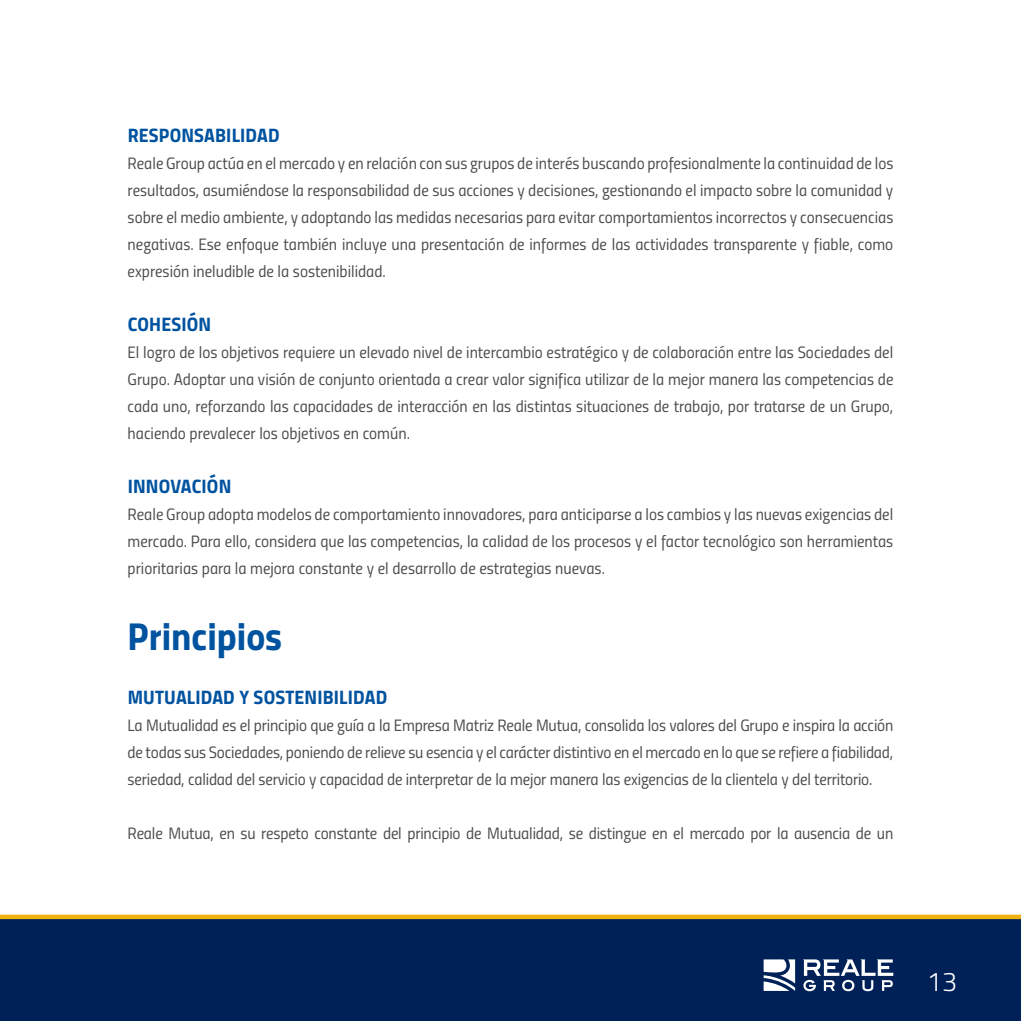
<style>
.page{position:relative;width:1021px;height:1021px;background:#fff}
.page>*{position:absolute;margin:0;border:0;box-sizing:border-box;transform-origin:0 0}
.t1{font:39px "Titillium Bold Upright";color:#0153a0}
.t2{font:27px "Titillium Light Upright";color:#fff}
.t3{font:19.5px "Titillium Bold Upright";letter-spacing:.01em;color:#0153a0}
.t4{font:16.5px/27px "Titillium Regular Upright";letter-spacing:-.01em;color:#4b4c4d;text-align:justify}
</style>
<div class="page">
<div style="left:0;top:916px;width:1020px;height:104px;background:#002158"></div>
<div style="left:0;top:914px;width:1020px;height:5px;background:#efb211"></div>
<svg style="left:763px;top:959px;width:32px;height:31px"></svg>
<svg style="left:803px;top:959px;width:90px;height:32px"></svg>
<p class="t3" style="left:128px;top:120px;width:153px">RESPONSABILIDAD</p>
<p class="t4" style="left:128px;top:149px;width:767px">Reale Group actúa en el mercado y en relación con sus grupos de interés buscando profesionalmente la continuidad de los resultados, asumiéndose la responsabilidad de sus acciones y decisiones, gestionando el impacto sobre la comunidad y sobre el medio ambiente, y adoptando las medidas necesarias para evitar comportamientos incorrectos y consecuencias negativas. Ese enfoque también incluye una presentación de informes de las actividades transparente y fiable, como expresión ineludible de la sostenibilidad.</p>
<p class="t3" style="left:128px;top:309px;width:85px">COHESIÓN</p>
<p class="t4" style="left:128px;top:338px;width:767px">El logro de los objetivos requiere un elevado nivel de intercambio estratégico y de colaboración entre las Sociedades del Grupo. Adoptar una visión de conjunto orientada a crear valor significa utilizar de la mejor manera las competencias de cada uno, reforzando las capacidades de interacción en las distintas situaciones de trabajo, por tratarse de un Grupo, haciendo prevalecer los objetivos en común.</p>
<p class="t3" style="left:128px;top:471px;width:105px">INNOVACIÓN</p>
<p class="t4" style="left:128px;top:500px;width:767px">Reale Group adopta modelos de comportamiento innovadores, para anticiparse a los cambios y las nuevas exigencias del mercado. Para ello, considera que las competencias, la calidad de los procesos y el factor tecnológico son herramientas prioritarias para la mejora constante y el desarrollo de estrategias nuevas.</p>
<h1 class="t1" style="left:128px;top:605px;width:156px">Principios</h1>
<p class="t3" style="left:128px;top:681px;width:261px">MUTUALIDAD Y SOSTENIBILIDAD</p>
<p class="t4" style="left:128px;top:710px;width:767px">La Mutualidad es el principio que guía a la Empresa Matriz Reale Mutua, consolida los valores del Grupo e inspira la acción de todas sus Sociedades, poniendo de relieve su esencia y el carácter distintivo en el mercado en lo que se refiere a fiabilidad, seriedad, calidad del servicio y capacidad de interpretar de la mejor manera las exigencias de la clientela y del territorio.</p>
<p class="t4" style="left:128px;top:818px;width:767px">Reale Mutua, en su respeto constante del principio de Mutualidad, se distingue en el mercado por la ausencia de un</p>
<h2 class="t2" style="left:926px;top:962px;width:32px">13</h2>
</div>
